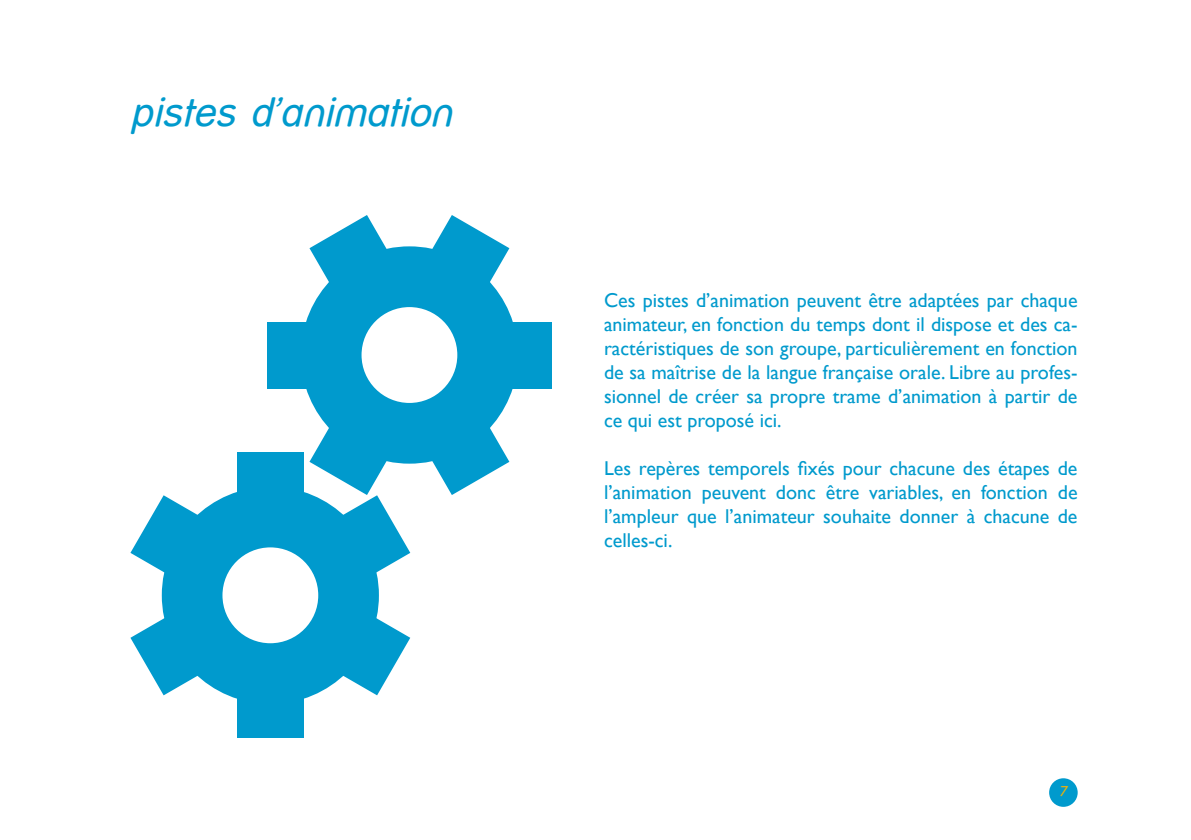
<style>
.page{position:relative;width:1191px;height:840px;background:#fff}
.page>*{position:absolute;margin:0;border:0;box-sizing:border-box;transform-origin:0 0}
.t1{font:italic 40px "Street";color:#009acd}
.t2{font:20px/24px "Gill Sans";color:#009acd;text-align:justify}
.t3{font:italic 14px "Street";color:#f9b200}
</style>
<div class="page">
<div style="left:1049px;top:777px;width:28px;height:29px;background:#009acd;border-radius:50%"></div>
<div style="left:237px;top:682px;width:66px;height:55px;background:#009acd"></div>
<div style="left:237px;top:452px;width:66px;height:55px;background:#009acd"></div>
<svg style="left:130px;top:619px;width:32px;height:74px"></svg>
<svg style="left:379px;top:619px;width:31px;height:73px"></svg>
<svg style="left:130px;top:498px;width:32px;height:73px"></svg>
<svg style="left:162px;top:486px;width:217px;height:217px;fill:#009acd"></svg>
<div style="left:497px;top:321px;width:55px;height:67px;background:#009acd"></div>
<div style="left:267px;top:321px;width:54px;height:67px;background:#009acd"></div>
<svg style="left:313px;top:215px;width:72px;height:31px"></svg>
<svg style="left:433px;top:463px;width:74px;height:31px"></svg>
<svg style="left:434px;top:215px;width:72px;height:31px"></svg>
<svg style="left:309px;top:463px;width:101px;height:117px"></svg>
<svg style="left:301px;top:246px;width:217px;height:217px;fill:#009acd"></svg>
<h1 class="t1" style="left:130px;top:89px;width:323px">pistes d’animation</h1>
<p class="t2" style="left:604px;top:288px;width:475px">Ces pistes d’animation peuvent être adaptées par chaque animateur, en fonction du temps dont il dispose et des ca&shy;ractéristiques de son groupe, particulièrement en fonction de sa maîtrise de la langue française orale. Libre au profes&shy;sionnel de créer sa propre trame d’animation à partir de ce qui est proposé ici.</p>
<p class="t2" style="left:604px;top:456px;width:475px">Les repères temporels fixés pour chacune des étapes de l’animation peuvent donc être variables, en fonction de l’ampleur que l’animateur souhaite donner à chacune de celles-ci.</p>
<p class="t3" style="left:1058px;top:783px;width:9px">7</p>
</div>
